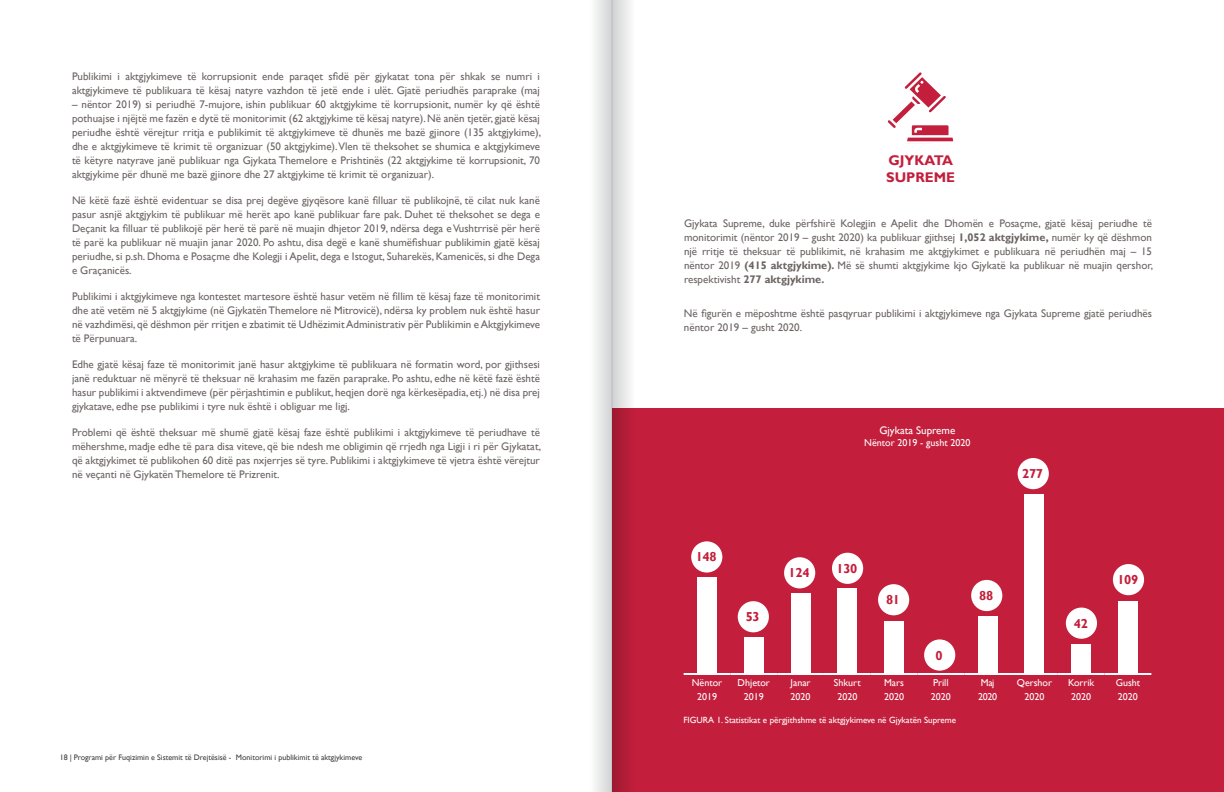
<style>
.page{position:relative;width:1224px;height:792px;background:#fff}
.page>*{position:absolute;margin:0;border:0;box-sizing:border-box;transform-origin:0 0}
.t1{font:700 14px/16.8px "Gill Sans";color:#c31f3c}
.t2{font:700 13px "Gill Sans";letter-spacing:-.02em;color:#c31f3c}
.t3{font:11px/14px "Gill Sans";color:#6c6463;text-align:justify}
.t4{font:11px "Gill Sans";color:#fff}
.t5{font:10px/14px "Gill Sans";color:#fff;text-align:center}
.t6{font:9px "Gill Sans";color:#fff}
.t7{font:8px "Gill Sans";color:#404040}
.s1{font-weight:700}
</style>
<div class="page">
<div style="left:612px;top:409px;width:612px;height:383px;background:#c31f3c"></div>
<hr style="left:684px;top:673px;width:46px;height:2px;background:#fff">
<hr style="left:730px;top:673px;width:47px;height:2px;background:#fff">
<hr style="left:777px;top:673px;width:47px;height:2px;background:#fff">
<hr style="left:824px;top:673px;width:47px;height:2px;background:#fff">
<hr style="left:871px;top:673px;width:47px;height:2px;background:#fff">
<hr style="left:918px;top:673px;width:46px;height:2px;background:#fff">
<hr style="left:964px;top:673px;width:47px;height:2px;background:#fff">
<hr style="left:1011px;top:673px;width:47px;height:2px;background:#fff">
<hr style="left:1058px;top:673px;width:47px;height:2px;background:#fff">
<hr style="left:1105px;top:673px;width:46px;height:2px;background:#fff">
<div style="left:697px;top:578px;width:20px;height:95px;background:#fff"></div>
<div style="left:744px;top:638px;width:20px;height:35px;background:#fff"></div>
<div style="left:791px;top:593px;width:19px;height:80px;background:#fff"></div>
<div style="left:837px;top:588px;width:20px;height:85px;background:#fff"></div>
<div style="left:884px;top:621px;width:20px;height:52px;background:#fff"></div>
<div style="left:978px;top:616px;width:20px;height:57px;background:#fff"></div>
<div style="left:1025px;top:495px;width:19px;height:178px;background:#fff"></div>
<div style="left:1071px;top:644px;width:20px;height:29px;background:#fff"></div>
<div style="left:1118px;top:601px;width:20px;height:72px;background:#fff"></div>
<div style="left:691px;top:541px;width:31px;height:32px;background:#fff;border-radius:50%"></div>
<div style="left:738px;top:601px;width:31px;height:31px;background:#fff;border-radius:50%"></div>
<div style="left:784px;top:557px;width:31px;height:31px;background:#fff;border-radius:50%"></div>
<div style="left:832px;top:553px;width:31px;height:31px;background:#fff;border-radius:50%"></div>
<div style="left:878px;top:584px;width:31px;height:31px;background:#fff;border-radius:50%"></div>
<div style="left:924px;top:639px;width:31px;height:32px;background:#fff;border-radius:50%"></div>
<div style="left:971px;top:580px;width:31px;height:31px;background:#fff;border-radius:50%"></div>
<div style="left:1018px;top:458px;width:31px;height:31px;background:#fff;border-radius:50%"></div>
<div style="left:1066px;top:608px;width:31px;height:31px;background:#fff;border-radius:50%"></div>
<div style="left:1113px;top:564px;width:31px;height:31px;background:#fff;border-radius:50%"></div>
<svg style="left:887px;top:72px;width:67px;height:70px"></svg>
<svg style="left:613px;top:0;width:23px;height:792px"></svg>
<div style="left:588px;top:0;width:24px;height:792px;background:linear-gradient(to right,#fff,#d4d5d7)"></div>
<hr style="left:612px;top:0;width:1px;height:792px;background:#bcbdc0">
<p class="t3" style="left:72px;top:69px;width:469px">Publikimi i aktgjykimeve të korrupsionit ende paraqet sfidë për gjykatat tona për shkak se numri i aktgjykimeve të publikuara të kësaj natyre vazhdon të jetë ende i ulët. Gjatë periudhës paraprake (maj</p>
<p class="t3" style="left:72px;top:97px;width:471px">– nëntor 2019) si periudhë 7-mujore, ishin publikuar 60 aktgjykime të korrupsionit, numër ky që është pothuajse i njëjtë me fazën e dytë të monitorimit (62 aktgjykime të kësaj natyre). Në anën tjetër, gjatë kësaj periudhe është vërejtur rritja e publikimit të aktgjykimeve të dhunës me bazë gjinore (135 aktgjykime), dhe e aktgjykimeve të krimit të organizuar (50 aktgjykime). Vlen të theksohet se shumica e aktgjykimeve të këtyre natyrave janë publikuar nga Gjykata Themelore e Prishtinës (22 aktgjykime të korrupsionit, 70 aktgjykime për dhunë me bazë gjinore dhe 27 aktgjykime të krimit të organizuar).</p>
<p class="t3" style="left:72px;top:193px;width:470px">Në këtë fazë është evidentuar se disa prej degëve gjyqësore kanë filluar të publikojnë, të cilat nuk kanë pasur asnjë aktgjykim të publikuar më herët apo kanë publikuar fare pak. Duhet të theksohet se dega e Deçanit ka filluar të publikojë për herë të parë në muajin dhjetor 2019, ndërsa dega e Vushtrrisë për herë të parë ka publikuar në muajin janar 2020. Po ashtu, disa degë e kanë shumëfishuar publikimin gjatë kësaj periudhe, si p.sh. Dhoma e Posaçme dhe Kolegji i Apelit, dega e Istogut, Suharekës, Kamenicës, si dhe Dega e Graçanicës.</p>
<p class="t3" style="left:72px;top:289px;width:470px">Publikimi i aktgjykimeve nga kontestet martesore është hasur vetëm në fillim të kësaj faze të monitorimit dhe atë vetëm në 5 aktgjykime (në Gjykatën Themelore në Mitrovicë), ndërsa ky problem nuk është hasur në vazhdimësi, që dëshmon për rritjen e zbatimit të Udhëzimit Administrativ për Publikimin e Aktgjykimeve të Përpunuara.</p>
<p class="t3" style="left:72px;top:357px;width:470px">Edhe gjatë kësaj faze të monitorimit janë hasur aktgjykime të publikuara në formatin word, por gjithsesi janë reduktuar në mënyrë të theksuar në krahasim me fazën paraprake. Po ashtu, edhe në këtë fazë është hasur publikimi i aktvendimeve (për përjashtimin e publikut, heqjen dorë nga kërkesëpadia, etj.) në disa prej gjykatave, edhe pse publikimi i tyre nuk është i obliguar me ligj.</p>
<p class="t3" style="left:72px;top:425px;width:471px">Problemi që është theksuar më shumë gjatë kësaj faze është publikimi i aktgjykimeve të periudhave të mëhershme, madje edhe të para disa viteve, që bie ndesh me obligimin që rrjedh nga Ligji i ri për Gjykatat, që aktgjykimet të publikohen 60 ditë pas nxjerrjes së tyre. Publikimi i aktgjykimeve të vjetra është vërejtur në veçanti në Gjykatën Themelore të Prizrenit.</p>
<p class="t7" style="left:60px;top:753px;width:304px">18 | Programi për Fuqizimin e Sistemit të Drejtësisë - Monitorimi i publikimit të aktgjykimeve</p>
<p class="t1" style="left:886px;top:152px;width:70px">GJYKATA<br>SUPREME</p>
<p class="t3" style="left:684px;top:217px;width:471px">Gjykata Supreme, duke përfshirë Kolegjin e Apelit dhe Dhomën e Posaçme, gjatë kësaj periudhe të monitorimit (nëntor 2019 – gusht 2020) ka publikuar gjithsej <span class="s1">1,052 aktgjykime,</span> numër ky që dëshmon një rritje të theksuar të publikimit, në krahasim me aktgjykimet e publikuara në periudhën maj – 15 nëntor 2019 <span class="s1">(415 aktgjykime).</span> Më së shumti aktgjykime kjo Gjykatë ka publikuar në muajin qershor, respektivisht <span class="s1">277 aktgjykime.</span></p>
<p class="t3" style="left:684px;top:306px;width:470px">Në figurën e mëposhtme është pasqyruar publikimi i aktgjykimeve nga Gjykata Supreme gjatë periudhës nëntor 2019 – gusht 2020.</p>
<p class="t2" style="left:696px;top:549px;width:23px">148</p>
<p class="t2" style="left:746px;top:609px;width:16px">53</p>
<p class="t4" style="left:879px;top:424px;width:77px">Gjykata Supreme</p>
<p class="t5" style="left:864px;top:436px;width:108px">Nëntor 2019 - gusht 2020</p>
<p class="t2" style="left:1022px;top:466px;width:23px">277</p>
<p class="t2" style="left:789px;top:565px;width:23px">124</p>
<p class="t2" style="left:836px;top:561px;width:23px">130</p>
<p class="t2" style="left:886px;top:592px;width:16px">81</p>
<p class="t2" style="left:936px;top:647px;width:9px">0</p>
<p class="t2" style="left:979px;top:588px;width:16px">88</p>
<p class="t2" style="left:1074px;top:615px;width:16px">42</p>
<p class="t2" style="left:1117px;top:572px;width:23px">109</p>
<p class="t5" style="left:692px;top:676px;width:32px">Nëntor<br>2019</p>
<p class="t5" style="left:738px;top:676px;width:34px">Dhjetor<br>2019</p>
<p class="t5" style="left:791px;top:676px;width:21px;text-align:left">Janar<br>2020</p>
<p class="t5" style="left:834px;top:676px;width:28px">Shkurt<br>2020</p>
<p class="t5" style="left:884px;top:676px;width:21px;text-align:left">Mars<br>2020</p>
<p class="t5" style="left:931px;top:676px;width:21px;text-align:left">Prill<br>2020</p>
<p class="t5" style="left:978px;top:676px;width:20px;text-align:left">Maj<br>2020</p>
<p class="t5" style="left:1017px;top:676px;width:37px">Qershor<br>2020</p>
<p class="t5" style="left:1068px;top:676px;width:28px">Korrik<br>2020</p>
<p class="t5" style="left:1116px;top:676px;width:26px;text-align:left">Gusht<br>2020</p>
<p class="t6" style="left:683px;top:715px;width:274px">FIGURA 1. Statistikat e përgjithshme të aktgjykimeve në Gjykatën Supreme</p>
</div>
